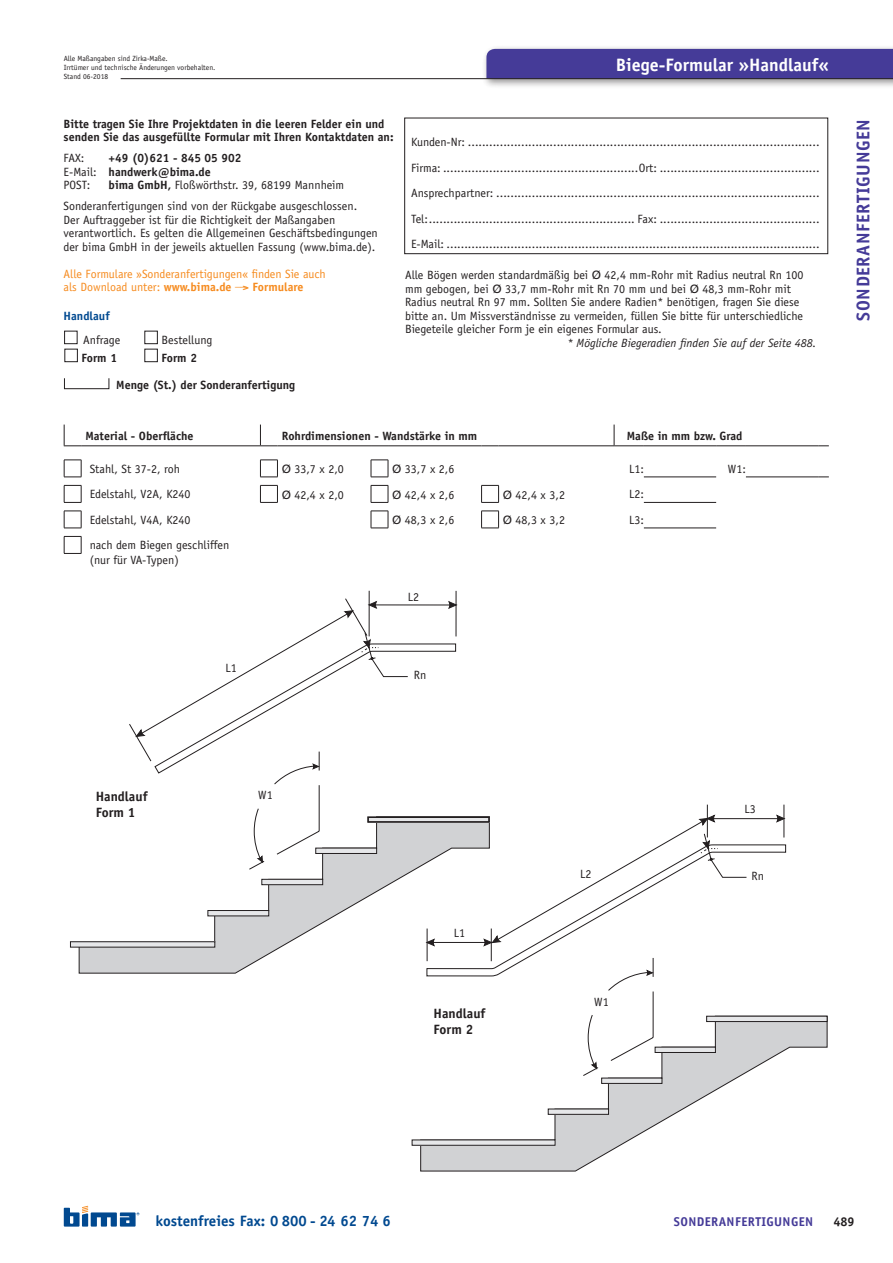
<style>
.page{position:relative;width:893px;height:1263px;background:#fff}
.page>*{position:absolute;margin:0;border:0;box-sizing:border-box;transform-origin:0 0}
.t1{font:700 18.45px "Officina Sans";letter-spacing:.03em;color:#453b98}
.t2{font:700 18px "Officina Sans";color:#fff}
.t3{font:700 15px "Officina Sans";color:#014990}
.t4{font:700 13.5px/16.2px "Officina Sans";color:#231f20}
.t5{font:700 12.75px "Officina Sans";letter-spacing:.03em;color:#453b98}
.t6{font:700 12.75px "Officina Sans";color:#231f20}
.t7{font:12px/13.5px "Officina Sans";color:#231f20}
.t8{font:700 12px/13.5px "Officina Sans";color:#231f20}
.t9{font:12px/13.5px "Officina Sans";color:#f68b1f}
.t10{font:italic 12px "Officina Sans";color:#231f20}
.t11{font:700 12px "Officina Sans";color:#014990}
.t12{font:7.5px/9px "Officina Sans";color:#231f20}
.s1{font-family:"Frutiger"}
.s2{font-weight:400}
.s3{font-weight:700}
</style>
<div class="page">
<div style="left:482px;top:45px;width:411px;height:44px;background:#231f20;opacity:.5"></div>
<div style="left:486px;top:49px;width:407px;height:29px;background:#453b98"></div>
<svg style="left:64px;top:1206px;width:75px;height:20px"></svg>
<hr style="left:121px;top:78px;width:772px;height:1px;background:#231f20">
<div style="left:404px;top:118px;width:424px;height:136px;border:1px solid #231f20"></div>
<svg style="left:420px;top:1022px;width:407px;height:149px"></svg>
<div style="left:707px;top:1016px;width:120px;height:5px;background:#e6e7e9"></div>
<div style="left:706px;top:1016px;width:121px;height:6px;border:1px solid #231f20"></div>
<div style="left:602px;top:1078px;width:60px;height:5px;background:#e6e7e9"></div>
<div style="left:548px;top:1109px;width:60px;height:5px;background:#e6e7e9"></div>
<div style="left:412px;top:1140px;width:143px;height:5px;background:#e6e7e9"></div>
<svg style="left:79px;top:947px;width:50px;height:27px"></svg>
<div style="left:70px;top:942px;width:145px;height:5px;background:#e6e7e9"></div>
<div style="left:70px;top:941px;width:145px;height:6px;border:1px solid #231f20"></div>
<svg style="left:129px;top:598px;width:656px;height:478px"></svg>
<div style="left:64px;top:331px;width:13px;height:13px;border:1px solid #231f20"></div>
<div style="left:145px;top:331px;width:13px;height:13px;border:1px solid #231f20"></div>
<div style="left:65px;top:349px;width:13px;height:13px;border:1px solid #231f20"></div>
<div style="left:145px;top:349px;width:13px;height:13px;border:1px solid #231f20"></div>
<div style="left:64px;top:378px;width:45px;height:11px;border:1px solid #231f20"></div>
<svg style="left:260px;top:460px;width:18px;height:18px"></svg>
<svg style="left:371px;top:460px;width:18px;height:18px"></svg>
<svg style="left:260px;top:485px;width:18px;height:18px"></svg>
<svg style="left:371px;top:485px;width:18px;height:18px"></svg>
<svg style="left:481px;top:485px;width:18px;height:18px"></svg>
<svg style="left:371px;top:511px;width:18px;height:18px"></svg>
<svg style="left:481px;top:511px;width:18px;height:18px"></svg>
<svg style="left:64px;top:460px;width:18px;height:18px"></svg>
<svg style="left:64px;top:485px;width:18px;height:18px"></svg>
<svg style="left:64px;top:511px;width:18px;height:18px"></svg>
<svg style="left:64px;top:536px;width:18px;height:18px"></svg>
<svg style="left:614px;top:425px;width:1px;height:20px"></svg>
<hr style="left:644px;top:477px;width:72px;height:1px;background:#231f20">
<hr style="left:746px;top:477px;width:72px;height:1px;background:#231f20">
<hr style="left:644px;top:502px;width:72px;height:1px;background:#231f20">
<hr style="left:644px;top:528px;width:72px;height:1px;background:#231f20">
<svg style="left:64px;top:425px;width:17px;height:21px"></svg>
<hr style="left:81px;top:445px;width:179px;height:1px;background:#231f20">
<svg style="left:260px;top:425px;width:17px;height:21px"></svg>
<hr style="left:277px;top:445px;width:94px;height:1px;background:#231f20">
<svg style="left:371px;top:445px;width:17px;height:1px"></svg>
<hr style="left:388px;top:445px;width:94px;height:1px;background:#231f20">
<svg style="left:482px;top:445px;width:17px;height:1px"></svg>
<hr style="left:499px;top:445px;width:115px;height:1px;background:#231f20">
<hr style="left:614px;top:445px;width:30px;height:1px;background:#231f20">
<hr style="left:644px;top:445px;width:72px;height:1px;background:#231f20">
<hr style="left:716px;top:445px;width:30px;height:1px;background:#231f20">
<hr style="left:746px;top:445px;width:72px;height:1px;background:#231f20">
<p class="t12" style="left:64px;top:54px;width:153px">Alle Maßangaben sind Zirka-Maße.<br>Irrtümer und technische Änderungen vorbehalten.<br>Stand 06-2018</p>
<h2 class="t2" style="left:616px;top:57px;width:215px">Biege-Formular »Handlauf«</h2>
<p class="t8" style="left:64px;top:118px;width:331px">Bitte tragen Sie Ihre Projektdaten in die leeren Felder ein und senden Sie das ausgefüllte Formular mit Ihren Kontaktdaten an:</p>
<p class="t7" style="left:64px;top:152px;width:22px">FAX:</p>
<p class="t7" style="left:411px;top:130px;width:410px;line-height:25.5px;text-align:justify">Kunden-Nr: ...................................................................................................<br>Firma: .......................................................Ort: .............................................<br>Ansprechpartner: ...........................................................................................<br>Tel: .......................................................... Fax: .............................................<br>E-Mail: .........................................................................................................</p>
<p class="t7" style="left:405px;top:269px;width:400px">Alle Bögen werden standardmäßig bei <span class="s1">Ø</span> 42,4 mm-Rohr mit Radius neutral Rn 100 mm gebogen, bei <span class="s1">Ø</span> 33,7 mm-Rohr mit Rn 70 mm und bei <span class="s1">Ø</span> 48,3 mm-Rohr mit Radius neutral Rn 97 mm. Sollten Sie andere Radien* benötigen, fragen Sie diese bitte an. Um Missverständnisse zu vermeiden, füllen Sie bitte für unterschiedliche Biegeteile gleicher Form je ein eigenes Formular aus.</p>
<p class="t10" style="left:567px;top:338px;width:251px">* Mögliche Biegeradien finden Sie auf der Seite 488.</p>
<p class="t8" style="left:64px;top:153px;width:179px;text-indent:45px">+49 (0)621 - 845 05 902<br><span class="s2">E-Mail:</span> handwerk@bima.de<br><span class="s2">POST:</span></p>
<p class="t7" style="left:64px;top:175px;width:295px;line-height:21px;text-indent:45px"><span class="s3">bima GmbH,</span> Floßwörthstr. 39, 68199 Mannheim<br>Sonderanfertigungen sind von der Rückgabe ausgeschlossen.</p>
<p class="t7" style="left:64px;top:213px;width:316px">Der Auftraggeber ist für die Richtigkeit der Maßangaben verantwortlich. Es gelten die Allgemeinen Geschäftsbedingungen der bima GmbH in der jeweils aktuellen Fassung (www.bima.de).</p>
<p class="t9" style="left:64px;top:267px;width:264px">Alle Formulare »Sonderanfertigungen« finden Sie auch als Download unter: <span class="s3">www.bima.de </span><sup>__</sup><span class="s3">&gt; Formulare</span></p>
<p class="t11" style="left:64px;top:311px;width:48px">Handlauf</p>
<p class="t7" style="left:83px;top:333px;width:39px">Anfrage</p>
<p class="t7" style="left:161px;top:333px;width:52px">Bestellung</p>
<p class="t8" style="left:81px;top:352px;width:37px">Form 1</p>
<p class="t8" style="left:161px;top:352px;width:37px">Form 2</p>
<p class="t8" style="left:116px;top:379px;width:181px">Menge (St.) der Sonderanfertigung</p>
<p class="t8" style="left:85px;top:430px;width:110px">Material - Oberfläche</p>
<p class="t8" style="left:282px;top:430px;width:197px">Rohrdimensionen - Wandstärke in mm</p>
<p class="t8" style="left:627px;top:430px;width:117px">Maße in mm bzw. Grad</p>
<p class="t7" style="left:90px;top:462px;width:92px">Stahl, St 37-2, roh</p>
<p class="t7" style="left:282px;top:462px;width:64px"><span class="s1">Ø</span> 33,7 x 2,0</p>
<p class="t7" style="left:392px;top:462px;width:64px"><span class="s1">Ø</span> 33,7 x 2,6</p>
<p class="t7" style="left:629px;top:462px;width:16px">L1:</p>
<p class="t7" style="left:728px;top:462px;width:19px">W1:</p>
<p class="t7" style="left:90px;top:488px;width:102px">Edelstahl, V2A, K240</p>
<p class="t7" style="left:282px;top:488px;width:64px"><span class="s1">Ø</span> 42,4 x 2,0</p>
<p class="t7" style="left:392px;top:488px;width:64px"><span class="s1">Ø</span> 42,4 x 2,6</p>
<p class="t7" style="left:503px;top:488px;width:64px"><span class="s1">Ø</span> 42,4 x 3,2</p>
<p class="t7" style="left:629px;top:488px;width:16px">L2:</p>
<p class="t7" style="left:90px;top:513px;width:102px">Edelstahl, V4A, K240</p>
<p class="t7" style="left:392px;top:513px;width:64px"><span class="s1">Ø</span> 48,3 x 2,6</p>
<p class="t7" style="left:503px;top:513px;width:64px"><span class="s1">Ø</span> 48,3 x 3,2</p>
<p class="t7" style="left:629px;top:513px;width:16px">L3:</p>
<p class="t7" style="left:90px;top:538px;width:141px;line-height:14.9px">nach dem Biegen geschliffen (nur für VA-Typen)</p>
<p class="t7" style="left:226px;top:662px;width:13px">L1</p>
<p class="t7" style="left:408px;top:590px;width:13px">L2</p>
<p class="t7" style="left:414px;top:669px;width:14px">Rn</p>
<h1 class="t1" style="left:856px;top:321px;width:203px;rotate:-90deg">SONDERANFERTIGUNGEN</h1>
<p class="t4" style="left:96px;top:789px;width:53px">Handlauf<br>Form 1</p>
<p class="t7" style="left:258px;top:789px;width:16px">W1</p>
<p class="t7" style="left:454px;top:926px;width:13px">L1</p>
<p class="t4" style="left:434px;top:1006px;width:53px">Handlauf<br>Form 2</p>
<p class="t7" style="left:580px;top:868px;width:13px">L2</p>
<p class="t7" style="left:594px;top:995px;width:16px">W1</p>
<p class="t7" style="left:745px;top:802px;width:13px">L3</p>
<p class="t7" style="left:752px;top:869px;width:14px">Rn</p>
<p class="t3" style="left:155px;top:1215px;width:237px">kostenfreies Fax: 0 800 - 24 62 74 6</p>
<p class="t5" style="left:674px;top:1217px;width:141px">SONDERANFERTIGUNGEN</p>
<p class="t6" style="left:833px;top:1217px;width:23px">489</p>
</div>
